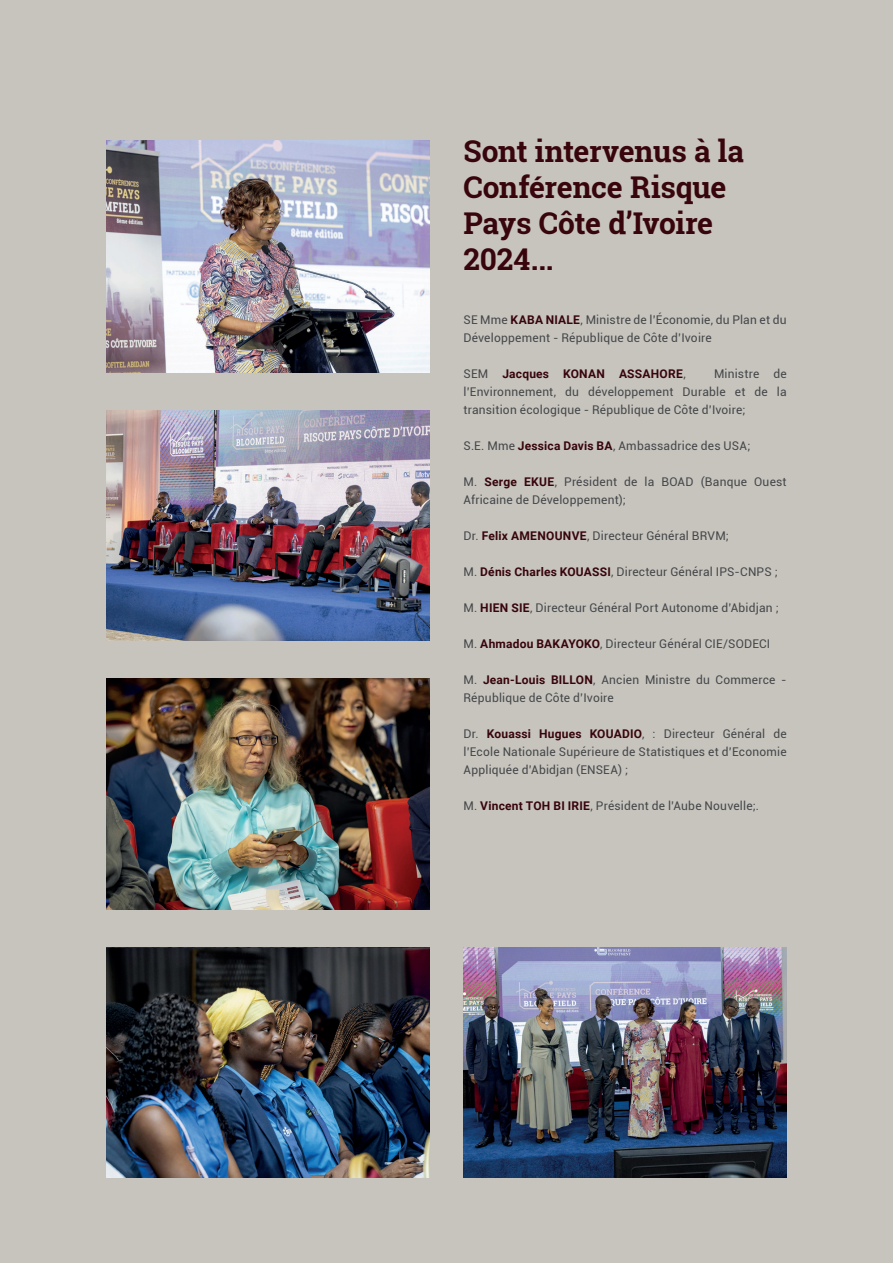
<style>
.page{position:relative;width:893px;height:1263px;background:#fff}
.page>*{position:absolute;margin:0;border:0;box-sizing:border-box;transform-origin:0 0}
.t1{font:700 30px/36px "Roboto Slab";letter-spacing:-.01em;color:#38050c}
.t2{font:12px/18px "Roboto";letter-spacing:.015em;color:#454749}
.t3{font:700 12px "Roboto";letter-spacing:.02em;color:#38050c}
.s1{font-weight:700;color:#38050c}
.s2{font-weight:400;color:#454749}
</style>
<div class="page">
<div style="left:0;top:0;width:892px;height:1263px;background:#c7c4be"></div>
<img style="left:463px;top:947px;width:324px;height:231px">
<img style="left:106px;top:410px;width:323px;height:231px">
<img style="left:106px;top:947px;width:323px;height:231px">
<img style="left:106px;top:679px;width:323px;height:230px">
<img style="left:106px;top:140px;width:323px;height:232px">
<h1 class="t1" style="left:463px;top:133px;width:282px">Sont intervenus à la<br>Conférence Risque<br>Pays Côte d’Ivoire<br>2024...</h1>
<p class="t2" style="left:463px;top:310px;width:325px">SE Mme <span class="s1">KABA NIALE</span>, Ministre de l’Économie, du Plan et du<br>Développement - République de Côte d’Ivoire</p>
<p class="t3" style="left:463px;top:365px;width:224px"><span class="s2">SEM</span> Jacques KONAN ASSAHORE<span class="s2">,</span></p>
<p class="t2" style="left:463px;top:364px;width:325px;text-align:justify;text-indent:250px">Ministre de l’Environnement, du développement Durable et de la transition écologique - République de Côte d’Ivoire;</p>
<p class="t2" style="left:463px;top:436px;width:288px">S.E. Mme <span class="s1">Jessica Davis BA</span>, Ambassadrice des USA;</p>
<p class="t2" style="left:463px;top:472px;width:325px">M. <span class="s1">Serge EKUE</span>, Président de la BOAD (Banque Ouest<br>Africaine de Développement);</p>
<p class="t2" style="left:463px;top:526px;width:267px">Dr. <span class="s1">Felix AMENOUNVE</span>, Directeur Général BRVM;</p>
<p class="t2" style="left:463px;top:562px;width:316px">M. <span class="s1">Dénis Charles KOUASSI</span>, Directeur Général IPS-CNPS ;</p>
<p class="t2" style="left:463px;top:598px;width:317px">M. <span class="s1">HIEN SIE</span>, Directeur Général Port Autonome d’Abidjan ;</p>
<p class="t2" style="left:463px;top:634px;width:308px">M. <span class="s1">Ahmadou BAKAYOKO</span>, Directeur Général CIE/SODECI</p>
<p class="t2" style="left:463px;top:670px;width:325px">M. <span class="s1">Jean-Louis BILLON</span>, Ancien Ministre du Commerce -<br>République de Côte d’Ivoire</p>
<p class="t2" style="left:463px;top:724px;width:325px;text-align:justify">Dr. <span class="s1">Kouassi Hugues KOUADIO</span>, : Directeur Général de l’Ecole Nationale Supérieure de Statistiques et d’Economie Appliquée d’Abidjan (ENSEA) ;</p>
<p class="t2" style="left:463px;top:796px;width:297px">M. <span class="s1">Vincent TOH BI IRIE</span>, Président de l’Aube Nouvelle;.</p>
</div>
